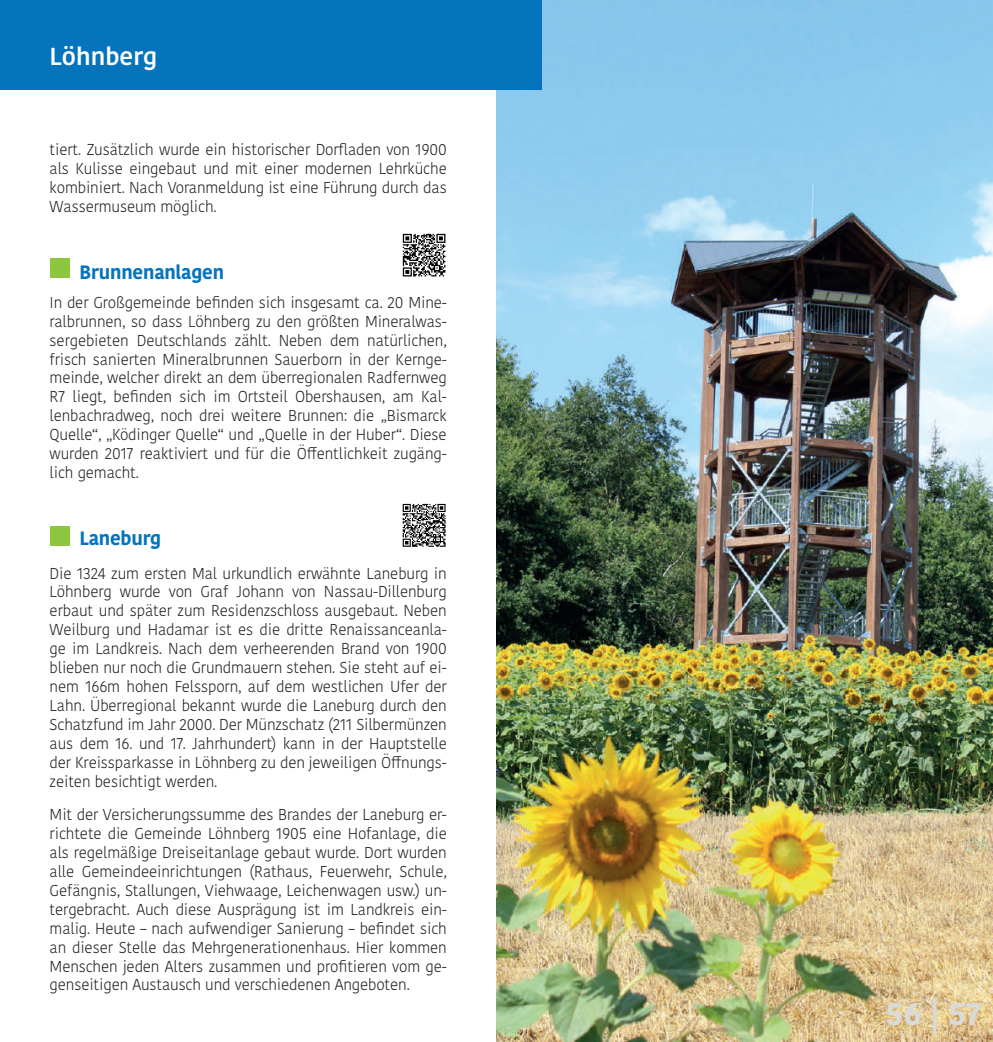
<style>
.page{position:relative;width:993px;height:1042px;background:#fff}
.page>*{position:absolute;margin:0;border:0;box-sizing:border-box;transform-origin:0 0}
.t1{font:700 31.5px "Kohinoor Bangla";color:#d9dadc}
.t2{font:600 24.5px "Kohinoor Bangla";color:#fff}
.t3{font:700 19.25px "Kohinoor Bangla";letter-spacing:-.01em;color:#0574bc}
.t4{font:300 15.75px/18.9px "Kohinoor Bangla";letter-spacing:-.01em;color:#231f20;text-align:justify}
</style>
<div class="page">
<img style="left:496px;top:0;width:496px;height:1042px">
<div style="left:0;top:0;width:541px;height:90px;background:#0574bc"></div>
<svg style="left:402px;top:233px;width:44px;height:44px"></svg>
<svg style="left:402px;top:234px;width:43px;height:42px"></svg>
<svg style="left:403px;top:503px;width:43px;height:44px"></svg>
<svg style="left:402px;top:504px;width:43px;height:43px"></svg>
<div style="left:50px;top:258px;width:19px;height:20px;background:#8bc63e"></div>
<div style="left:50px;top:526px;width:19px;height:20px;background:#8bc63e"></div>
<h2 class="t2" style="left:50px;top:36px;width:109px">Löhnberg</h2>
<p class="t4" style="left:50px;top:140px;width:398px">tiert. Zusätzlich wurde ein historischer Dorfladen von 1900 als Kulisse eingebaut und mit einer modernen Lehrküche kombiniert. Nach Voranmeldung ist eine Führung durch das Wassermuseum möglich.</p>
<p class="t3" style="left:79px;top:255px;width:146px">Brunnenanlagen</p>
<p class="t4" style="left:50px;top:293px;width:398px">In der Großgemeinde befinden sich insgesamt ca. 20 Mine&shy;ralbrunnen, so dass Löhnberg zu den größten Mineralwas&shy;sergebieten Deutschlands zählt. Neben dem natürlichen, frisch sanierten Mineralbrunnen Sauerborn in der Kernge&shy;meinde, welcher direkt an dem überregionalen Radfernweg R7 liegt, befinden sich im Ortsteil Obershausen, am Kal&shy;lenbachradweg, noch drei weitere Brunnen: die „Bismarck Quelle“, „Ködinger Quelle“ und „Quelle in der Huber“. Diese wurden 2017 reaktiviert und für die Öffentlichkeit zugäng&shy;lich gemacht.</p>
<p class="t3" style="left:79px;top:521px;width:83px">Laneburg</p>
<p class="t4" style="left:50px;top:563px;width:398px">Die 1324 zum ersten Mal urkundlich erwähnte Laneburg in Löhnberg wurde von Graf Johann von Nassau-Dillenburg erbaut und später zum Residenzschloss ausgebaut. Neben Weilburg und Hadamar ist es die dritte Renaissanceanla&shy;ge im Landkreis. Nach dem verheerenden Brand von 1900 blieben nur noch die Grundmauern stehen. Sie steht auf ei&shy;nem 166m hohen Felssporn, auf dem westlichen Ufer der Lahn. Überregional bekannt wurde die Laneburg durch den Schatzfund im Jahr 2000. Der Münzschatz (211 Silbermünzen aus dem 16. und 17. Jahrhundert) kann in der Hauptstelle der Kreissparkasse in Löhnberg zu den jeweiligen Öffnungs&shy;zeiten besichtigt werden.</p>
<p class="t4" style="left:50px;top:805px;width:398px">Mit der Versicherungssumme des Brandes der Laneburg er&shy;richtete die Gemeinde Löhnberg 1905 eine Hofanlage, die als regelmäßige Dreiseitanlage gebaut wurde. Dort wurden alle Gemeindeeinrichtungen (Rathaus, Feuerwehr, Schule, Gefängnis, Stallungen, Viehwaage, Leichenwagen usw.) un&shy;tergebracht. Auch diese Ausprägung ist im Landkreis ein&shy;malig. Heute – nach aufwendiger Sanierung – befindet sich an dieser Stelle das Mehrgenerationenhaus. Hier kommen Menschen jeden Alters zusammen und profitieren vom ge&shy;genseitigen Austausch und verschiedenen Angeboten.</p>
<h1 class="t1" style="left:885px;top:986px;width:97px">56 | 57</h1>
</div>
